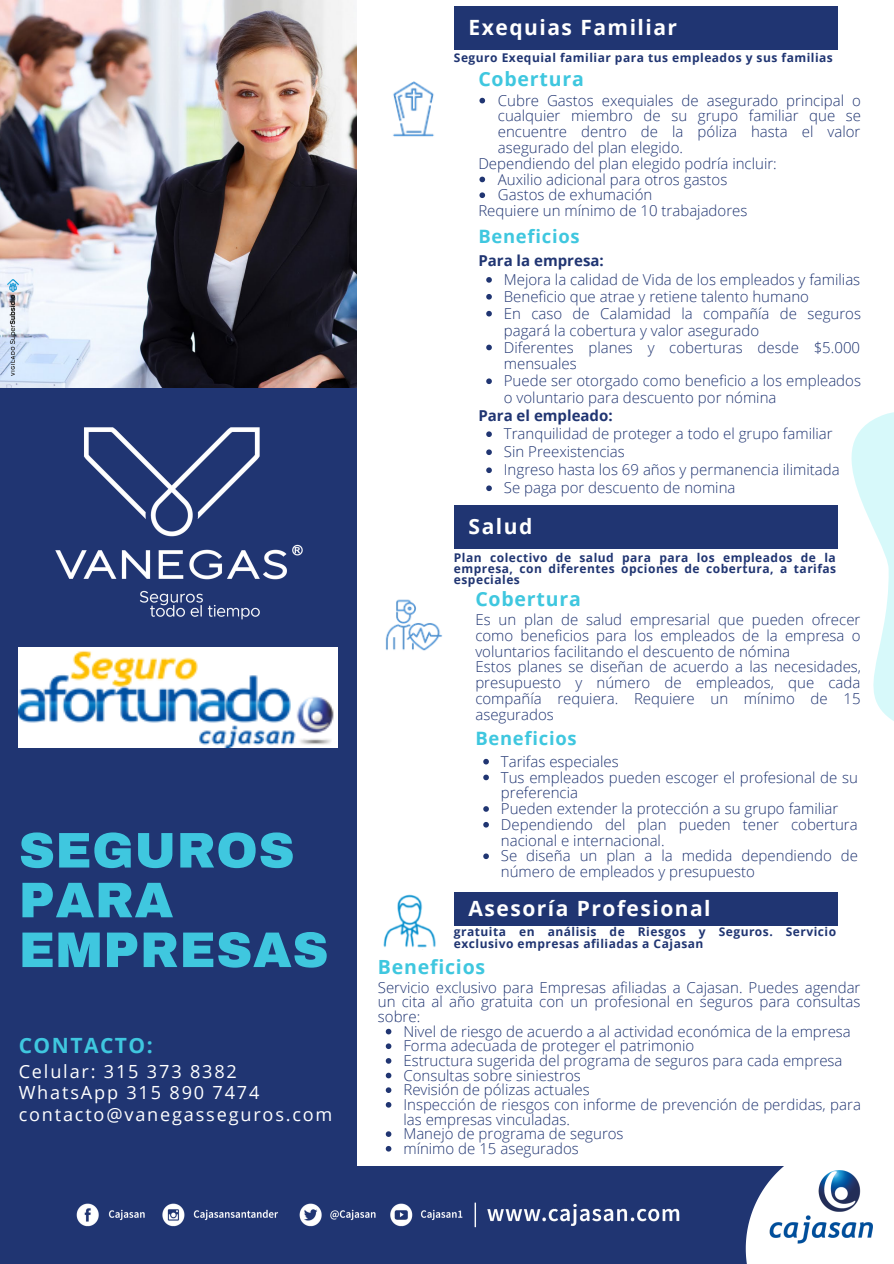
<style>
.page{position:relative;width:894px;height:1264px;background:#fff}
.page>*{position:absolute;margin:0;border:0;box-sizing:border-box;transform-origin:0 0}
.t1{font:900 50.1px/49.8px "Archivo";letter-spacing:.01em;color:#3fc7df}
.t2{font:700 21px "Open Sans";letter-spacing:.07em;color:#fff}
.t3{font:700 21px "Open Sans";letter-spacing:.07em;color:#3fc7df}
.t4{font:700 19.5px "Open Sans";letter-spacing:.04em;color:#3fc7df}
.t5{font:700 18.45px "Open Sans";letter-spacing:.04em;color:#3fc7df}
.t6{font:18.15px "Open Sans";letter-spacing:.1em;color:#fff}
.t7{font:300 15px/15.8px "Open Sans";color:#203572}
.t8{font:700 15px "Open Sans";color:#203572}
.t9{font:700 12px/10.9px "Open Sans";letter-spacing:.04em;color:#203572;text-align:justify}
</style>
<div class="page">
<div style="left:0;top:1165px;width:893px;height:98px;background:#203572"></div>
<div style="left:0;top:388px;width:356px;height:778px;background:#203572"></div>
<img style="left:0;top:0;width:356px;height:387px">
<svg style="left:745px;top:1165px;width:148px;height:98px"></svg>
<img style="left:763px;top:1165px;width:119px;height:85px">
<img style="left:55px;top:427px;width:248px;height:193px">
<img style="left:19px;top:647px;width:318px;height:100px">
<img style="left:76px;top:1202px;width:604px;height:26px">
<svg style="left:836px;top:412px;width:57px;height:309px"></svg>
<div style="left:454px;top:6px;width:382px;height:44px;background:#203572"></div>
<div style="left:454px;top:505px;width:382px;height:44px;background:#203572"></div>
<img style="left:7px;top:279px;width:12px;height:96px">
<img style="left:393px;top:81px;width:41px;height:56px">
<img style="left:385px;top:599px;width:57px;height:52px">
<img style="left:383px;top:894px;width:53px;height:54px">
<svg style="left:479px;top:98px;width:6px;height:5px"></svg>
<svg style="left:479px;top:177px;width:6px;height:5px"></svg>
<svg style="left:479px;top:192px;width:6px;height:6px"></svg>
<svg style="left:486px;top:277px;width:5px;height:6px"></svg>
<svg style="left:486px;top:294px;width:5px;height:5px"></svg>
<svg style="left:486px;top:311px;width:5px;height:5px"></svg>
<svg style="left:486px;top:344px;width:5px;height:6px"></svg>
<svg style="left:486px;top:378px;width:5px;height:6px"></svg>
<svg style="left:486px;top:431px;width:5px;height:6px"></svg>
<svg style="left:486px;top:449px;width:5px;height:6px"></svg>
<svg style="left:486px;top:467px;width:5px;height:6px"></svg>
<svg style="left:486px;top:485px;width:5px;height:6px"></svg>
<svg style="left:483px;top:758px;width:6px;height:6px"></svg>
<svg style="left:483px;top:774px;width:6px;height:6px"></svg>
<svg style="left:483px;top:806px;width:6px;height:5px"></svg>
<svg style="left:483px;top:822px;width:6px;height:5px"></svg>
<svg style="left:483px;top:853px;width:6px;height:6px"></svg>
<svg style="left:385px;top:1028px;width:6px;height:6px"></svg>
<svg style="left:385px;top:1043px;width:6px;height:6px"></svg>
<svg style="left:385px;top:1058px;width:6px;height:5px"></svg>
<svg style="left:385px;top:1072px;width:6px;height:6px"></svg>
<svg style="left:385px;top:1087px;width:6px;height:5px"></svg>
<svg style="left:385px;top:1102px;width:6px;height:5px"></svg>
<svg style="left:385px;top:1131px;width:6px;height:5px"></svg>
<svg style="left:385px;top:1146px;width:6px;height:5px"></svg>
<div style="left:454px;top:891px;width:382px;height:34px;background:#203572"></div>
<p class="t1" style="left:19px;top:825px;width:311px">SEGUROS<br>PARA<br>EMPRESAS</p>
<p class="t3" style="left:19px;top:1030px;width:135px">CONTACTO:</p>
<p class="t6" style="left:19px;top:1058px;width:219px">Celular: 315 373 8382</p>
<p class="t6" style="left:19px;top:1079px;width:242px">WhatsApp 315 890 7474</p>
<p class="t6" style="left:19px;top:1101px;width:315px">contacto@vanegasseguros.com</p>
<p class="t2" style="left:468px;top:13px;width:210px">Exequias Familiar</p>
<p class="t9" style="left:454px;top:52px;width:380px">Seguro Exequial familiar para tus empleados y sus familias</p>
<p class="t4" style="left:478px;top:65px;width:107px">Cobertura</p>
<p class="t7" style="left:497px;top:92px;width:365px;text-align:justify">Cubre Gastos exequiales de asegurado principal o cualquier miembro de su grupo familiar que se encuentre dentro de la póliza hasta el valor asegurado del plan elegido.</p>
<p class="t7" style="left:497px;top:171px;width:231px">Auxilio adicional para otros gastos</p>
<p class="t7" style="left:497px;top:187px;width:156px">Gastos de exhumación</p>
<p class="t7" style="left:478px;top:155px;width:300px">Dependiendo del plan elegido podría incluir:</p>
<p class="t7" style="left:478px;top:202px;width:270px">Requiere un mínimo de 10 trabajadores</p>
<p class="t5" style="left:478px;top:223px;width:103px">Beneficios</p>
<p class="t7" style="left:503px;top:271px;width:358px">Mejora la calidad de Vida de los empleados y familias</p>
<p class="t7" style="left:503px;top:288px;width:306px">Beneficio que atrae y retiene talento humano</p>
<p class="t7" style="left:503px;top:304px;width:358px;line-height:17px">En caso de Calamidad la compañía de seguros pagará la cobertura y valor asegurado</p>
<p class="t7" style="left:503px;top:338px;width:357px;line-height:17px">Diferentes planes y coberturas desde $5.000 mensuales</p>
<p class="t7" style="left:503px;top:372px;width:358px;line-height:17px">Puede ser otorgado como beneficio a los empleados o voluntario para descuento por nómina</p>
<p class="t7" style="left:503px;top:425px;width:330px">Tranquilidad de proteger a todo el grupo familiar</p>
<p class="t7" style="left:503px;top:443px;width:122px">Sin Preexistencias</p>
<p class="t7" style="left:503px;top:461px;width:337px">Ingreso hasta los 69 años y permanencia ilimitada</p>
<p class="t7" style="left:503px;top:479px;width:233px">Se paga por descuento de nomina</p>
<p class="t8" style="left:478px;top:250px;width:127px">Para la empresa:</p>
<p class="t8" style="left:478px;top:405px;width:136px">Para el empleado:</p>
<p class="t2" style="left:468px;top:512px;width:65px">Salud</p>
<p class="t9" style="left:454px;top:552px;width:383px">Plan colectivo de salud para para los empleados de la empresa, con diferentes opciones de cobertura, a tarifas especiales</p>
<p class="t4" style="left:475px;top:584px;width:107px">Cobertura</p>
<p class="t7" style="left:475px;top:611px;width:386px;text-align:justify">Es un plan de salud empresarial que pueden ofrecer como beneficios para los empleados de la empresa o voluntarios facilitando el descuento de nómina</p>
<p class="t7" style="left:475px;top:658px;width:387px;text-align:justify">Estos planes se diseñan de acuerdo a las necesidades, presupuesto y número de empleados, que cada compañía requiera. Requiere un mínimo de 15 asegurados</p>
<p class="t5" style="left:475px;top:725px;width:103px">Beneficios</p>
<p class="t7" style="left:500px;top:753px;width:119px">Tarifas especiales</p>
<p class="t7" style="left:500px;top:768px;width:358px">Tus empleados pueden escoger el profesional de su preferencia</p>
<p class="t7" style="left:500px;top:800px;width:339px">Pueden extender la protección a su grupo familiar</p>
<p class="t7" style="left:500px;top:816px;width:358px">Dependiendo del plan pueden tener cobertura nacional e internacional.</p>
<p class="t7" style="left:500px;top:847px;width:358px">Se diseña un plan a la medida dependiendo de número de empleados y presupuesto</p>
<p class="t2" style="left:468px;top:893px;width:243px">Asesoría Profesional</p>
<p class="t9" style="left:454px;top:925px;width:383px;line-height:12px">gratuita en análisis de Riesgos y Seguros. Servicio exclusivo empresas afiliadas a Cajasan</p>
<p class="t4" style="left:378px;top:952px;width:109px">Beneficios</p>
<p class="t7" style="left:378px;top:979px;width:484px;line-height:14.7px;text-align:justify">Servicio exclusivo para Empresas afiliadas a Cajasan. Puedes agendar un cita al año gratuita con un profesional en seguros para consultas sobre:</p>
<p class="t7" style="left:403px;top:1022px;width:449px">Nivel de riesgo de acuerdo a al actividad económica de la empresa</p>
<p class="t7" style="left:403px;top:1037px;width:292px">Forma adecuada de proteger el patrimonio</p>
<p class="t7" style="left:403px;top:1052px;width:440px">Estructura sugerida del programa de seguros para cada empresa</p>
<p class="t7" style="left:403px;top:1066px;width:179px">Consultas sobre siniestros</p>
<p class="t7" style="left:403px;top:1081px;width:188px">Revisión de pólizas actuales</p>
<p class="t7" style="left:403px;top:1096px;width:459px;line-height:14.7px">Inspección de riesgos con informe de prevención de perdidas, para las empresas vinculadas.</p>
<p class="t7" style="left:403px;top:1125px;width:222px">Manejo de programa de seguros</p>
<p class="t7" style="left:403px;top:1140px;width:177px">mínimo de 15 asegurados</p>
</div>
